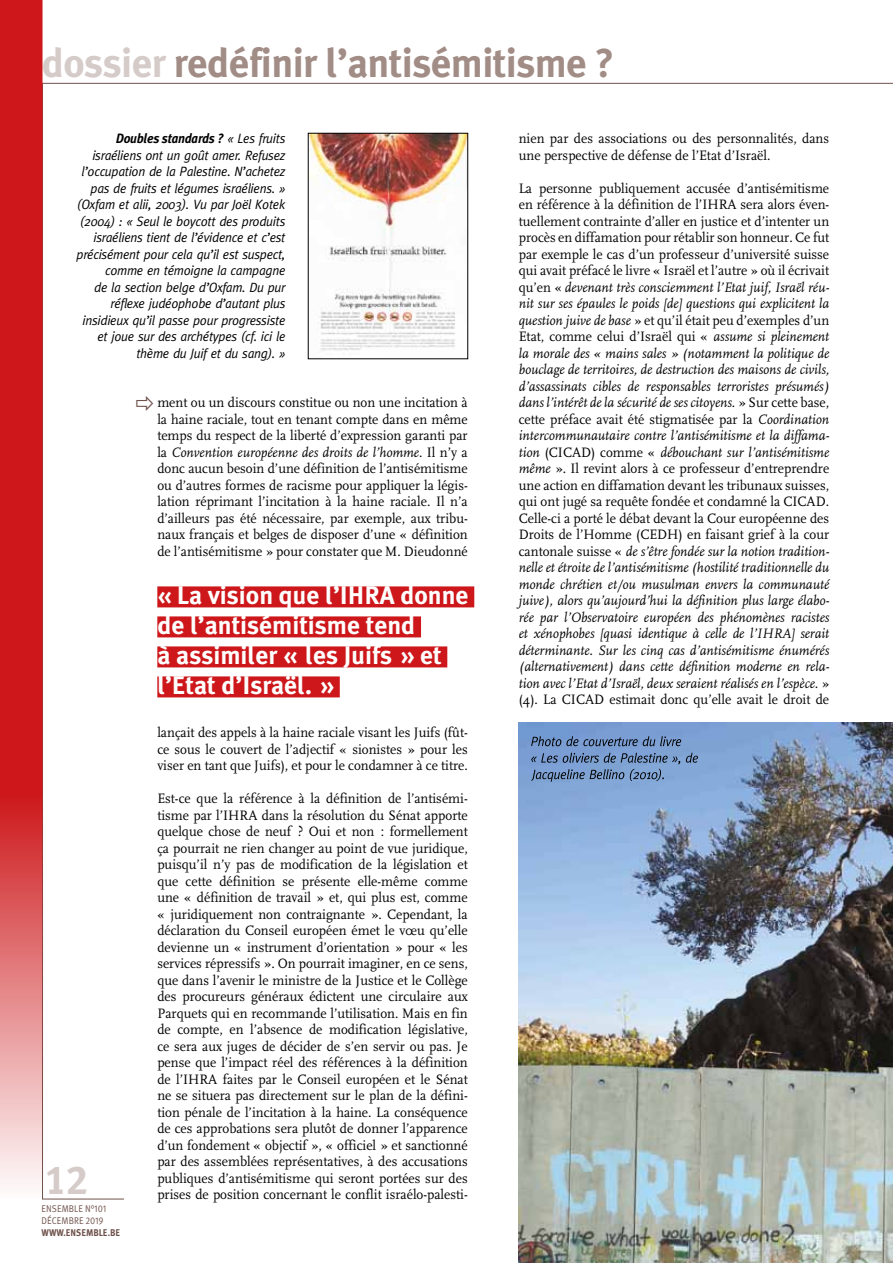
<style>
.page{position:relative;width:893px;height:1263px;background:#fff}
.page>*{position:absolute;margin:0;border:0;box-sizing:border-box;transform-origin:0 0}
.t1{font:700 40.5px "Meta Plus";letter-spacing:-.015em;color:#a28d86}
.t2{font:40.5px "Meta Plus Bold Caps";color:#d5cbc9}
.t3{font:700 25.5px/30px "Meta Plus";color:#fff}
.t4{font:14.25px/16.5px "FF Scala";color:#000;text-align:justify;scale:.95 1}
.t5{font:italic 14.25px/16.5px "FF Scala";color:#000;text-align:justify;scale:.95 1}
.t6{font:italic 13.5px/16.5px "Meta";letter-spacing:-.02em;color:#000;text-align:right;scale:.95 1}
.t7{font:italic 700 13.5px "Meta Plus";letter-spacing:-.02em;color:#000;scale:.95 1}
.t8{font:9.75px/12px "Meta Pro";letter-spacing:.01em;color:#6f524b;scale:.9 1}
.t9{font:700 9.75px "Meta Plus";color:#6f524b;scale:.9 1}
.s1{color:#d5cbc9}
.s2{font-family:"Meta";font-weight:400}
.s3{font-style:italic}
.s4{font-style:normal}
</style>
<div class="page">
<svg style="left:0;top:0;width:43px;height:1199px;background:#d33d40"></svg>
<img style="left:519px;top:723px;width:374px;height:540px">
<img style="left:310px;top:135px;width:156px;height:216px">
<div style="left:157px;top:586px;width:317px;height:21px;background:#cd171a"></div>
<div style="left:157px;top:616px;width:264px;height:21px;background:#cd171a"></div>
<div style="left:157px;top:646px;width:290px;height:21px;background:#cd171a"></div>
<div style="left:157px;top:676px;width:183px;height:21px;background:#cd171a"></div>
<svg style="left:531px;top:736px;width:150px;height:10px"></svg>
<svg style="left:531px;top:753px;width:167px;height:29px;background:#6c8bb5"></svg>
<h1 class="t1" style="left:42px;top:39px;width:574px"><span class="s1">dossier</span> redéfinir l’antisémitisme ?</h1>
<p class="t7" style="left:116px;top:131px;width:180px">Doubles standards ? <span class="s2">« Les fruits</span></p>
<p class="t6" style="left:77px;top:146px;width:221px">israéliens ont un goût amer. Refusez l’occupation de la Palestine. N’achetez pas de fruits et légumes israéliens. » (Oxfam et alii, 2003). Vu par Joël Kotek (2004) : « Seul le boycott des produits israéliens tient de l’évidence et c’est précisément pour cela qu’il est suspect, comme en témoigne la campagne<br>de la section belge d’Oxfam. Du pur réflexe judéophobe d’autant plus insidieux qu’il passe pour progressiste et joue sur des archétypes (cf. ici le thème du Juif et du sang). »</p>
<p class="t4" style="left:157px;top:394px;width:328px">ment ou un discours constitue ou non une incitation à la haine raciale, tout en tenant compte dans en même temps du respect de la liberté d’expression garanti par la <span class="s3">Convention européenne des droits de l’homme</span>. Il n’y a donc aucun besoin d’une définition de l’antisémitisme ou d’autres formes de racisme pour appliquer la légis&shy;lation réprimant l’incitation à la haine raciale. Il n’a d’ailleurs pas été nécessaire, par exemple, aux tribu&shy;naux français et belges de disposer d’une « définition de l’antisémitisme » pour constater que M. Dieudonné</p>
<h1 class="t2" style="left:45px;top:1156px;width:45px">12</h1>
<p class="t8" style="left:42px;top:1203px;width:73px">ENSEMBLE N°101<br>DÉCEMBRE 2019</p>
<p class="t9" style="left:41px;top:1227px;width:89px">www.ensemble.be</p>
<h2 class="t3" style="left:157px;top:580px;width:313px">« La vision que l’IHRA donne de l’antisémitisme tend<br>à assimiler « les Juifs » et l’Etat d’Israël. »</h2>
<p class="t4" style="left:157px;top:724px;width:328px">lançait des appels à la haine raciale visant les Juifs (fût&shy;ce sous le couvert de l’adjectif « sionistes » pour les viser en tant que Juifs), et pour le condamner à ce titre.</p>
<p class="t4" style="left:157px;top:790px;width:328px">Est-ce que la référence à la définition de l’antisémi&shy;tisme par l’IHRA dans la résolution du Sénat apporte quelque chose de neuf ? Oui et non : formellement ça pourrait ne rien changer au point de vue juridique, puisqu’il n’y pas de modification de la législation et que cette définition se présente elle-même comme une « définition de travail » et, qui plus est, comme « juridiquement non contraignante ». Cependant, la déclaration du Conseil européen émet le vœu qu’elle devienne un « instrument d’orientation » pour « les services répressifs ». On pourrait imaginer, en ce sens, que dans l’avenir le ministre de la Justice et le Collège des procureurs généraux édictent une circulaire aux Parquets qui en recommande l’utilisation. Mais en fin de compte, en l’absence de modification législative, ce sera aux juges de décider de s’en servir ou pas. Je pense que l’impact réel des références à la définition de l’IHRA faites par le Conseil européen et le Sénat ne se situera pas directement sur le plan de la défini&shy;tion pénale de l’incitation à la haine. La conséquence de ces approbations sera plutôt de donner l’apparence d’un fondement « objectif », « officiel » et sanctionné par des assemblées représentatives, à des accusations publiques d’antisémitisme qui seront portées sur des prises de position concernant le conflit israélo-palesti-</p>
<p class="t4" style="left:519px;top:130px;width:328px">nien par des associations ou des personnalités, dans une perspective de défense de l’Etat d’Israël.</p>
<p class="t5" style="left:519px;top:180px;width:328px"><span class="s4">La personne publiquement accusée d’antisémitisme en référence à la définition de l’IHRA sera alors éven&shy;tuellement contrainte d’aller en justice et d’intenter un procès en diffamation pour rétablir son honneur. Ce fut par exemple le cas d’un professeur d’université suisse qui avait préfacé le livre « Israël et l’autre » où il écrivait qu’en «</span> devenant très consciemment l’Etat juif, Israël réu&shy;nit sur ses épaules le poids [de] questions qui explicitent la question juive de base <span class="s4">» et qu’il était peu d’exemples d’un Etat, comme celui d’Israël qui «</span> assume si pleinement la morale des « mains sales » (notamment la politique de bouclage de territoires, de destruction des maisons de civils, d’assassinats cibles de responsables terroristes présumés) dans l’intérêt de la sécurité de ses citoyens<span class="s4">. » Sur cette base, cette préface avait été stigmatisée par la</span> Coordination intercommunautaire contre l’antisémitisme et la diffama&shy;tion <span class="s4">(CICAD) comme «</span> débouchant sur l’antisémitisme même <span class="s4">». Il revint alors à ce professeur d’entreprendre une action en diffamation devant les tribunaux suisses, qui ont jugé sa requête fondée et condamné la CICAD.<br>Celle-ci a porté le débat devant la Cour européenne des Droits de l’Homme (CEDH) en faisant grief à la cour cantonale suisse «</span> de s’être fondée sur la notion tradition&shy;nelle et étroite de l’antisémitisme (hostilité traditionnelle du monde chrétien et/ou musulman envers la communauté juive), alors qu’aujourd’hui la définition plus large élabo&shy;rée par l’Observatoire européen des phénomènes racistes et xénophobes [quasi identique à celle de l’IHRA] serait déterminante. Sur les cinq cas d’antisémitisme énumérés (alternativement) dans cette définition moderne en rela&shy;tion avec l’Etat d’Israël, deux seraient réalisés en l’espèce. <span class="s4">» (4). La CICAD estimait donc qu’elle avait le droit de</span></p>
</div>
